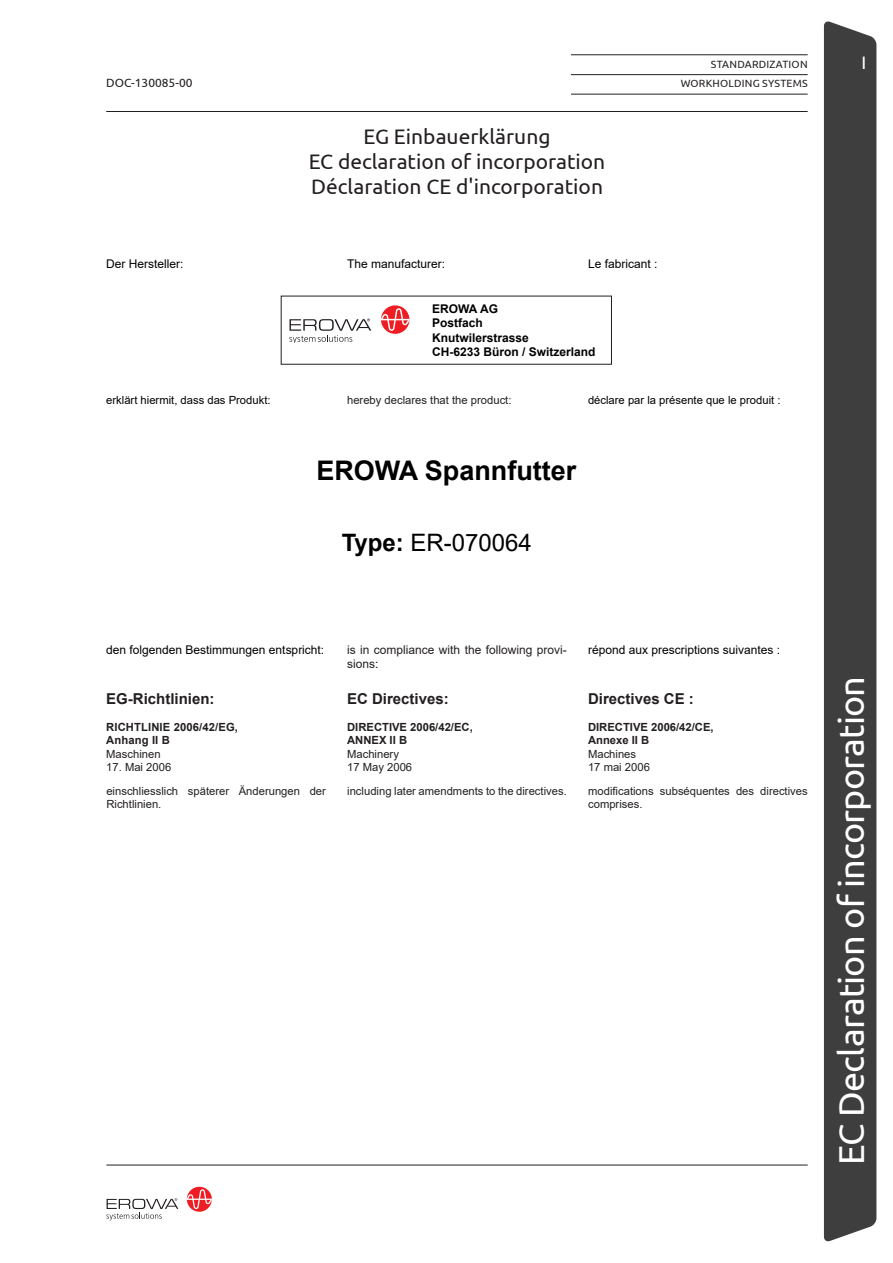
<style>
.page{position:relative;width:893px;height:1263px;background:#fff}
.page>*{position:absolute;margin:0;border:0;box-sizing:border-box;transform-origin:0 0}
.t1{font:36px "Ubuntu";letter-spacing:-.025em;color:#fff}
.t2{font:700 27px "Arial";color:#000001}
.t3{font:24px "Arial";color:#000001}
.t4{font:21px "Ubuntu";color:#231f20}
.t5{font:18px "Ubuntu";color:#fff}
.t6{font:700 15px "Arial";color:#231f20}
.t7{font:12px "Arial";color:#000001}
.t8{font:700 12px/14.4px "Arial";color:#000001}
.t9{font:12px/14.4px "Arial";color:#231f20}
.t10{font:12px "Ubuntu";color:#231f20}
.t11{font:11.25px/13.5px "Arial";color:#231f20}
.t12{font:700 11.25px/13.5px "Arial";color:#231f20}
.t13{font:11.25px "Arial";color:#000001}
.t14{font:10.5px "Ubuntu";letter-spacing:.02em;color:#231f20}
.s1{font-weight:700}
.s2{color:#000001}
</style>
<div class="page">
<svg style="left:106px;top:1198px;width:72px;height:22px"></svg>
<svg style="left:186px;top:1187px;width:26px;height:25px"></svg>
<div style="left:824px;top:21px;width:52px;height:1221px;background:#3e3e3f"></div>
<hr style="left:106px;top:1165px;width:702px;height:1px;background:#231f20">
<hr style="left:571px;top:54px;width:237px;height:1px;background:#231f20">
<hr style="left:571px;top:74px;width:237px;height:1px;background:#231f20">
<hr style="left:571px;top:94px;width:237px;height:1px;background:#231f20">
<hr style="left:106px;top:111px;width:702px;height:1px;background:#231f20">
<svg style="left:289px;top:318px;width:82px;height:25px"></svg>
<svg style="left:381px;top:305px;width:29px;height:29px"></svg>
<p class="t10" style="left:106px;top:76px;width:88px">DOC-130085-00</p>
<p class="t7" style="left:106px;top:257px;width:79px">Der Hersteller:</p>
<p class="t13" style="left:106px;top:394px;width:166px">erklärt hiermit, dass das Produkt:</p>
<h3 class="t4" style="left:364px;top:124px;width:188px">EG Einbauerklärung</h3>
<h3 class="t4" style="left:309px;top:150px;width:298px">EC declaration of incorporation</h3>
<h3 class="t4" style="left:311px;top:175px;width:293px">Déclaration CE d'incorporation</h3>
<p class="t7" style="left:347px;top:257px;width:99px">The manufacturer:</p>
<p class="t7" style="left:588px;top:257px;width:71px">Le fabricant :</p>
<p class="t8" style="left:432px;top:302px;width:165px">EROWA AG<br>Postfach<br>Knutwilerstrasse<br>CH- 6233 Büron / Switzerland</p>
<p class="t14" style="left:711px;top:58px;width:98px">STANDARDIZATION</p>
<h3 class="t5" style="left:861px;top:52px;width:6px">I</h3>
<p class="t14" style="left:681px;top:78px;width:128px">WORKHOLDING SYSTEMS</p>
<p class="t11" style="left:347px;top:393px;width:166px">hereby declares that the product:</p>
<p class="t13" style="left:588px;top:394px;width:194px">déclare par la présente que le produit :</p>
<h2 class="t2" style="left:316px;top:456px;width:261px">EROWA Spannfutter</h2>
<h3 class="t3" style="left:342px;top:529px;width:192px"><span class="s1">Type:</span> ER-070064</h3>
<p class="t7" style="left:106px;top:643px;width:219px">den folgenden Bestimmungen entspricht:</p>
<h3 class="t6" style="left:106px;top:690px;width:110px">EG-Richtlinien:</h3>
<p class="t12" style="left:106px;top:720px;width:133px">RICHTLINIE 2006/42/EG,<br>Anhang II B</p>
<p class="t11" style="left:106px;top:747px;width:56px">Maschinen</p>
<p class="t11" style="left:106px;top:756px;width:221px;line-height:23.2px">17. Mai 2006<br>einschliesslich späterer Änderungen der</p>
<p class="t11" style="left:106px;top:798px;width:56px">Richtlinien.</p>
<p class="t9" style="left:347px;top:642px;width:221px">is in compliance with the following provi&shy;sions<span class="s2">:</span></p>
<h3 class="t6" style="left:347px;top:690px;width:103px">EC Directives:</h3>
<p class="t12" style="left:347px;top:720px;width:127px">DIRECTIVE 2006/42/EC,<br>ANNEX II B</p>
<p class="t11" style="left:347px;top:747px;width:67px">Machinery<br>17 May 2006</p>
<p class="t11" style="left:347px;top:784px;width:221px">including later amendments to the directives.</p>
<p class="t7" style="left:588px;top:643px;width:193px">répond aux prescriptions suivantes :</p>
<h3 class="t6" style="left:588px;top:690px;width:107px">Directives CE :</h3>
<p class="t12" style="left:588px;top:720px;width:127px">DIRECTIVE 2006/42/CE,<br>Annexe II B</p>
<p class="t11" style="left:588px;top:747px;width:63px">Machines<br>17 mai 2006</p>
<p class="t11" style="left:588px;top:784px;width:221px">modifications subséquentes des directives comprises.</p>
<h1 class="t1" style="left:830px;top:1165px;width:490px;rotate:-90deg">EC Declaration of incorporation</h1>
</div>
